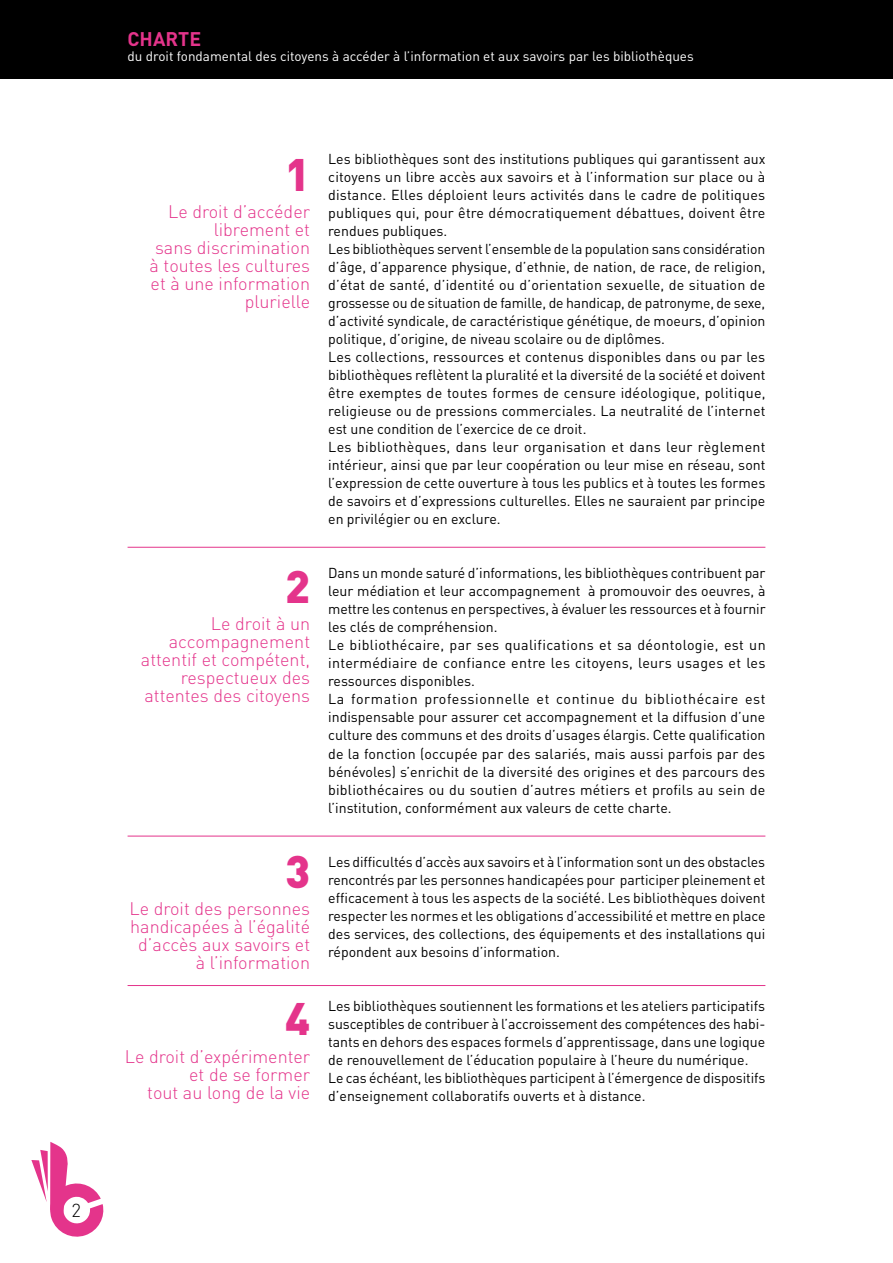
<style>
.page{position:relative;width:893px;height:1263px;background:#fff}
.page>*{position:absolute;margin:0;border:0;box-sizing:border-box;transform-origin:0 0}
.t1{font:900 45px "DIN";color:#e4348b}
.t2{font:700 19.5px "DIN";color:#e4348b}
.t3{font:300 18.6px "DIN";color:#000}
.t4{font:300 18px/18px "DIN";color:#e4348b;text-align:right}
.t5{font:14.25px/18px "DIN";color:#000}
.t6{font:13.5px "DIN";color:#fff}
</style>
<div class="page">
<div style="left:0;top:0;width:893px;height:78px;background:#000"></div>
<hr style="left:128px;top:547px;width:637px;height:1px;background:#e4348b">
<hr style="left:128px;top:836px;width:637px;height:1px;background:#e4348b">
<hr style="left:128px;top:985px;width:637px;height:1px;background:#e4348b">
<svg style="left:31px;top:1142px;width:73px;height:95px"></svg>
<h3 class="t3" style="left:71px;top:1199px;width:11px">2</h3>
<h2 class="t2" style="left:128px;top:26px;width:75px">CHARTE</h2>
<p class="t6" style="left:128px;top:48px;width:568px">du droit fondamental des citoyens à accéder à l’information et aux savoirs par les bibliothèques</p>
<h1 class="t1" style="left:285px;top:144px;width:27px">1</h1>
<p class="t4" style="left:150px;top:202px;width:162px">Le droit d’accéder librement et<br>sans discrimination à toutes les cultures et à une information plurielle</p>
<h1 class="t1" style="left:285px;top:557px;width:27px">2</h1>
<p class="t4" style="left:141px;top:615px;width:171px">Le droit à un accompagnement attentif et compétent, respectueux des attentes des citoyens</p>
<h1 class="t1" style="left:285px;top:841px;width:27px">3</h1>
<p class="t4" style="left:129px;top:899px;width:182px">Le droit des personnes handicapées à l’égalité d’accès aux savoirs et à l’information</p>
<h1 class="t1" style="left:285px;top:989px;width:27px">4</h1>
<p class="t4" style="left:125px;top:1047px;width:187px">Le droit d’expérimenter et de se former<br>tout au long de la vie</p>
<p class="t5" style="left:328px;top:150px;width:439px">Les bibliothèques sont des institutions publiques qui garantissent aux citoyens un libre accès aux savoirs et à l’information sur place ou à distance. Elles déploient leurs activités dans le cadre de politiques publiques qui, pour être démocratiquement débattues, doivent être rendues publiques.<br>Les bibliothèques servent l’ensemble de la population sans considération d’âge, d’apparence physique, d’ethnie, de nation, de race, de religion, d’état de santé, d’identité ou d’orientation sexuelle, de situation de grossesse ou de situation de famille, de handicap, de patronyme, de sexe, d’activité syndicale, de caractéristique génétique, de moeurs, d’opinion politique, d’origine, de niveau scolaire ou de diplômes.<br>Les collections, ressources et contenus disponibles dans ou par les bibliothèques reflètent la pluralité et la diversité de la société et doivent être exemptes de toutes formes de censure idéologique, politique, religieuse ou de pressions commerciales. La neutralité de l’internet est une condition de l’exercice de ce droit.<br>Les bibliothèques, dans leur organisation et dans leur règlement intérieur, ainsi que par leur coopération ou leur mise en réseau, sont l’expression de cette ouverture à tous les publics et à toutes les formes de savoirs et d’expressions culturelles. Elles ne sauraient par principe en privilégier ou en exclure.</p>
<p class="t5" style="left:328px;top:564px;width:439px">Dans un monde saturé d’informations, les bibliothèques contribuent par leur médiation et leur accompagnement à promouvoir des oeuvres, à mettre les contenus en perspectives, à évaluer les ressources et à fournir les clés de compréhension.<br>Le bibliothécaire, par ses qualifications et sa déontologie, est un intermédiaire de confiance entre les citoyens, leurs usages et les ressources disponibles.<br>La formation professionnelle et continue du bibliothécaire est indispensable pour assurer cet accompagnement et la diffusion d’une culture des communs et des droits d’usages élargis. Cette qualification de la fonction (occupée par des salariés, mais aussi parfois par des bénévoles) s’enrichit de la diversité des origines et des parcours des bibliothécaires ou du soutien d’autres métiers et profils au sein de l’institution, conformément aux valeurs de cette charte.</p>
<p class="t5" style="left:328px;top:852px;width:439px;text-align:justify">Les difficultés d’accès aux savoirs et à l’information sont un des obstacles rencontrés par les personnes handicapées pour participer pleinement et efficacement à tous les aspects de la société. Les bibliothèques doivent respecter les normes et les obligations d’accessibilité et mettre en place des services, des collections, des équipements et des installations qui répondent aux besoins d’information.</p>
<p class="t5" style="left:328px;top:996px;width:439px">Les bibliothèques soutiennent les formations et les ateliers participatifs susceptibles de contribuer à l’accroissement des compétences des habi&shy;tants en dehors des espaces formels d’apprentissage, dans une logique de renouvellement de l’éducation populaire à l’heure du numérique.<br>Le cas échéant, les bibliothèques participent à l’émergence de dispositifs d’enseignement collaboratifs ouverts et à distance.</p>
</div>
